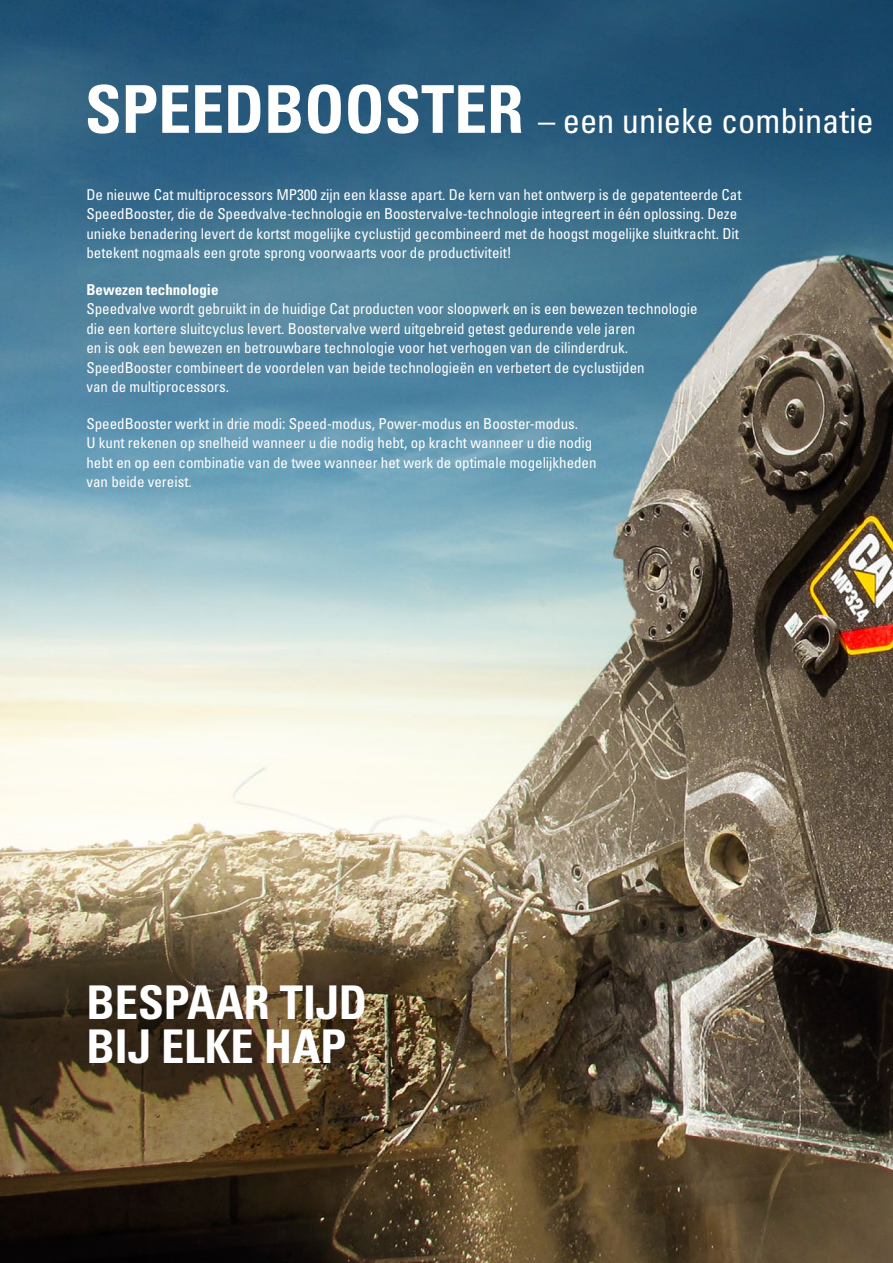
<style>
.page{position:relative;width:893px;height:1263px;background:#fff}
.page>*{position:absolute;margin:0;border:0;box-sizing:border-box;transform-origin:0 0}
.t1{font:700 condensed 46.5px/43.5px "Univers LT Std";color:#fff}
.t2{font:condensed 34.5px "Univers LT Std";color:#fff}
.t3{font:condensed 15px/19.5px "Univers LT Std";color:#fff}
.t4{font:700 condensed 15px "Univers LT Std";color:#fff}
.s1{font-weight:700;font-size:66px}
</style>
<div class="page">
<img style="left:0;top:0;width:893px;height:1263px">
<h2 class="t2" style="left:85px;top:99px;width:790px"><span class="s1">SPEEDBOOSTER</span> – een unieke combinatie</h2>
<p class="t3" style="left:87px;top:185px;width:657px">De nieuwe Cat multiprocessors MP300 zijn een klasse apart. De kern van het ontwerp is de gepatenteerde Cat SpeedBooster, die de Speedvalve-technologie en Boostervalve-technologie integreert in één oplossing. Deze unieke benadering levert de kortst mogelijke cyclustijd gecombineerd met de hoogst mogelijke sluitkracht. Dit betekent nogmaals een grote sprong voorwaarts voor de productiviteit!</p>
<p class="t4" style="left:87px;top:280px;width:133px">Bewezen technologie</p>
<p class="t3" style="left:87px;top:299px;width:613px">Speedvalve wordt gebruikt in de huidige Cat producten voor sloopwerk en is een bewezen technologie die een kortere sluitcyclus levert. Boostervalve werd uitgebreid getest gedurende vele jaren<br>en is ook een bewezen en betrouwbare technologie voor het verhogen van de cilinderdruk.<br>SpeedBooster combineert de voordelen van beide technologieën en verbetert de cyclustijden<br>van de multiprocessors.</p>
<p class="t3" style="left:87px;top:413px;width:512px">SpeedBooster werkt in drie modi: Speed-modus, Power-modus en Booster-modus.<br>U kunt rekenen op snelheid wanneer u die nodig hebt, op kracht wanneer u die nodig hebt en op een combinatie van de twee wanneer het werk de optimale mogelijkheden van beide vereist.</p>
<h1 class="t1" style="left:87px;top:981px;width:282px">BESPAAR TIJD<br>BIJ ELKE HAP</h1>
</div>
